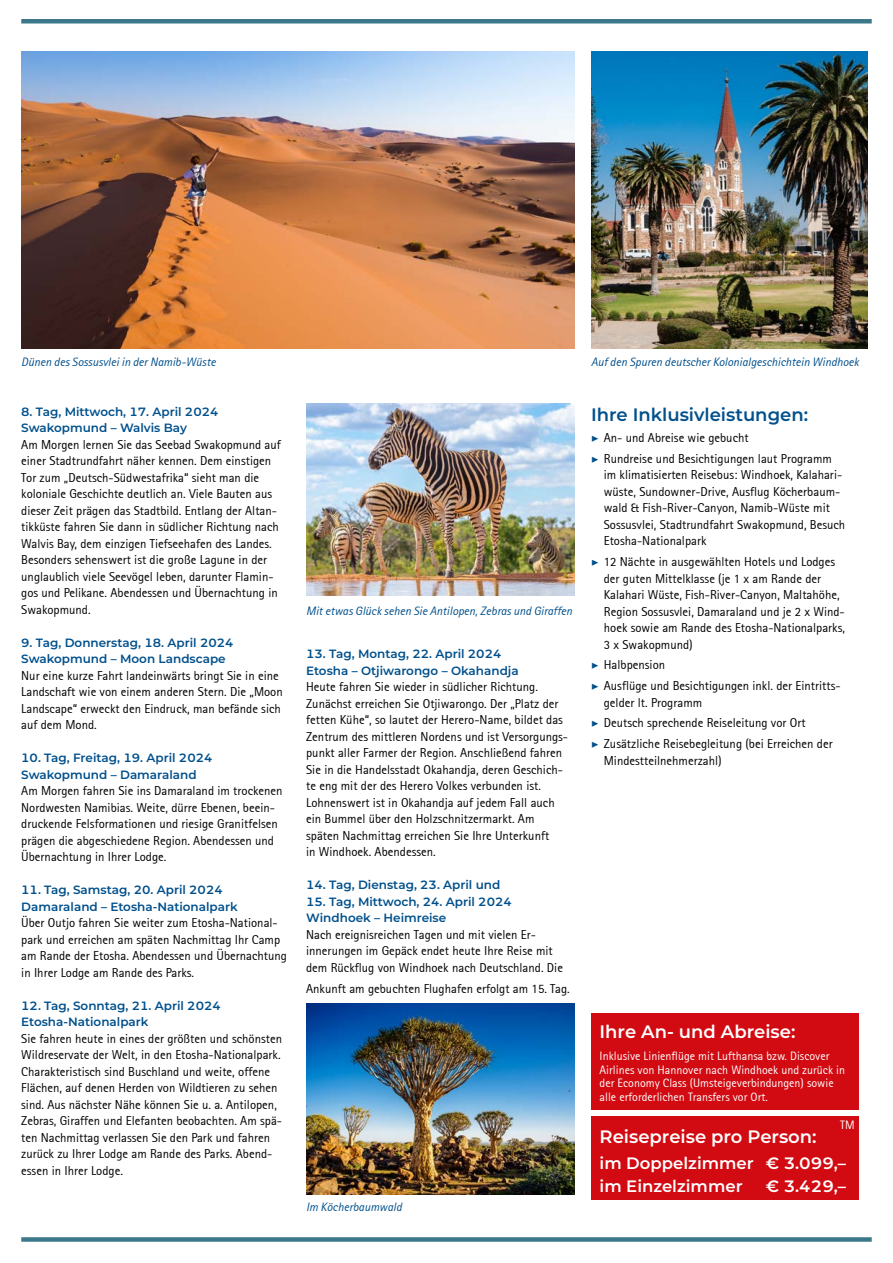
<style>
.page{position:relative;width:893px;height:1263px;background:#fff}
.page>*{position:absolute;margin:0;border:0;box-sizing:border-box;transform-origin:0 0}
.t1{font:600 18px "Montserrat";color:#fff}
.t2{font:600 18px "Montserrat";color:#00508c}
.t3{font:600 16.5px/22.5px "Montserrat";color:#fff}
.t4{font:12.75px/16.5px "Rotis Sans Serif";color:#000}
.t5{font:600 12px/16.5px "Montserrat";color:#00508c}
.t6{font:12px/13.5px "Rotis Sans Serif";color:#fff}
.t7{font:italic 12px "Rotis Sans Serif";color:#00508c}
.s1{font-family:"Minion Pro";font-weight:700;font-style:italic;color:#00508c}
</style>
<div class="page">
<div style="left:21px;top:19px;width:851px;height:5px;background:#3b798a"></div>
<div style="left:21px;top:1237px;width:851px;height:5px;background:#3b798a"></div>
<div style="left:591px;top:1012px;width:268px;height:97px;background:#d20a11"></div>
<img style="left:21px;top:51px;width:553px;height:298px">
<img style="left:306px;top:404px;width:268px;height:191px">
<img style="left:306px;top:1003px;width:268px;height:192px">
<img style="left:591px;top:51px;width:276px;height:298px">
<div style="left:591px;top:1116px;width:268px;height:84px;background:#d20a11"></div>
<p class="t7" style="left:21px;top:354px;width:196px">Dünen des Sossusvlei in der Namib-Wüste</p>
<p class="t5" style="left:21px;top:403px;width:199px">8. Tag, Mittwoch, 17. April 2024<br>Swakopmund – Walvis Bay</p>
<p class="t4" style="left:21px;top:436px;width:261px">Am Morgen lernen Sie das Seebad Swakopmund auf einer Stadtrundfahrt näher kennen. Dem einstigen Tor zum „Deutsch-Südwestafrika“ sieht man die koloniale Geschichte deutlich an. Viele Bauten aus dieser Zeit prägen das Stadtbild. Entlang der Altan&shy;tikküste fahren Sie dann in südlicher Richtung nach Walvis Bay, dem einzigen Tiefseehafen des Landes.<br>Besonders sehenswert ist die große Lagune in der unglaublich viele Seevögel leben, darunter Flamin&shy;gos und Pelikane. Abendessen und Übernachtung in Swakopmund.</p>
<p class="t5" style="left:21px;top:634px;width:214px">9. Tag, Donnerstag, 18. April 2024<br>Swakopmund – Moon Landscape</p>
<p class="t4" style="left:21px;top:667px;width:263px">Nur eine kurze Fahrt landeinwärts bringt Sie in eine Landschaft wie von einem anderen Stern. Die „Moon Landscape“ erweckt den Eindruck, man befände sich auf dem Mond.</p>
<p class="t5" style="left:21px;top:749px;width:193px">10. Tag, Freitag, 19. April 2024<br>Swakopmund – Damaraland</p>
<p class="t4" style="left:21px;top:782px;width:263px">Am Morgen fahren Sie ins Damaraland im trockenen Nordwesten Namibias. Weite, dürre Ebenen, beein&shy;druckende Felsformationen und riesige Granitfelsen prägen die abgeschiedene Region. Abendessen und Übernachtung in Ihrer Lodge.</p>
<p class="t5" style="left:21px;top:881px;width:218px">11. Tag, Samstag, 20. April 2024<br>Damaraland – Etosha-Nationalpark</p>
<p class="t4" style="left:21px;top:914px;width:267px">Über Outjo fahren Sie weiter zum Etosha-National&shy;park und erreichen am späten Nachmittag Ihr Camp am Rande der Etosha. Abendessen und Übernachtung in Ihrer Lodge am Rande des Parks.</p>
<p class="t5" style="left:21px;top:997px;width:201px">12. Tag, Sonntag, 21. April 2024<br>Etosha-Nationalpark</p>
<p class="t4" style="left:21px;top:1030px;width:262px">Sie fahren heute in eines der größten und schönsten Wildreservate der Welt, in den Etosha-Nationalpark.<br>Charakteristisch sind Buschland und weite, offene Flächen, auf denen Herden von Wildtieren zu sehen sind. Aus nächster Nähe können Sie u. a. Antilopen, Zebras, Giraffen und Elefanten beobachten. Am spä&shy;ten Nachmittag verlassen Sie den Park und fahren zurück zu Ihrer Lodge am Rande des Parks. Abend&shy;essen in Ihrer Lodge.</p>
<p class="t7" style="left:306px;top:604px;width:267px">Mit etwas Glück sehen Sie Antilopen, Zebras und Giraffen</p>
<p class="t5" style="left:306px;top:645px;width:214px">13. Tag, Montag, 22. April 2024<br>Etosha – Otjiwarongo – Okahandja</p>
<p class="t4" style="left:306px;top:678px;width:263px">Heute fahren Sie wieder in südlicher Richtung.<br>Zunächst erreichen Sie Otjiwarongo. Der „Platz der fetten Kühe“, so lautet der Herero-Name, bildet das Zentrum des mittleren Nordens und ist Versorgungs&shy;punkt aller Farmer der Region. Anschließend fahren Sie in die Handelsstadt Okahandja, deren Geschich&shy;te eng mit der des Herero Volkes verbunden ist.<br>Lohnenswert ist in Okahandja auf jedem Fall auch ein Bummel über den Holzschnitzermarkt. Am späten Nachmittag erreichen Sie Ihre Unterkunft<br>in Windhoek. Abendessen.</p>
<p class="t5" style="left:306px;top:876px;width:196px">14. Tag, Dienstag, 23. April und</p>
<p class="t5" style="left:306px;top:892px;width:207px">15. Tag, Mittwoch, 24. April 2024<br>Windhoek – Heimreise</p>
<p class="t4" style="left:306px;top:926px;width:258px">Nach ereignisreichen Tagen und mit vielen Er&shy;innerungen im Gepäck endet heute Ihre Reise mit dem Rückflug von Windhoek nach Deutschland. Die</p>
<p class="t4" style="left:306px;top:980px;width:265px">Ankunft am gebuchten Flughafen erfolgt am 15. Tag.</p>
<p class="t7" style="left:306px;top:1200px;width:97px">Im Köcherbaumwald</p>
<p class="t7" style="left:591px;top:354px;width:269px">Auf den Spuren deutscher Kolonialgeschichtein Windhoek</p>
<h1 class="t2" style="left:591px;top:402px;width:219px">Ihre Inklusivleistungen:</h1>
<p class="t4" style="left:591px;top:427px;width:243px;line-height:20.7px"><span class="s1">▶</span> An- und Abreise wie gebucht<br><span class="s1">▶</span> Rundreise und Besichtigungen laut Programm</p>
<p class="t4" style="left:604px;top:467px;width:243px">im klimatisierten Reisebus: Windhoek, Kalahari&shy;wüste, Sundowner-Drive, Ausflug Köcherbaum&shy;wald &amp; Fish-River-Canyon, Namib-Wüste mit Sossusvlei, Stadtrundfahrt Swakopmund, Besuch Etosha-Nationalpark</p>
<p class="t4" style="left:604px;top:553px;width:243px;text-indent:-13px"><span class="s1">▶</span> 12 Nächte in ausgewählten Hotels und Lodges der guten Mittelklasse (je 1 x am Rande der Kalahari Wüste, Fish-River-Canyon, Maltahöhe, Region Sossusvlei, Damaraland und je 2 x Wind&shy;hoek sowie am Rande des Etosha-Nationalparks, 3 x Swakopmund)</p>
<p class="t4" style="left:591px;top:655px;width:251px;line-height:20.7px"><span class="s1">▶</span> Halbpension<br><span class="s1">▶</span> Ausflüge und Besichtigungen inkl. der Eintritts-</p>
<p class="t4" style="left:591px;top:692px;width:243px;line-height:20.7px;text-indent:13px">gelder lt. Programm<br><span class="s1">▶</span> Deutsch sprechende Reiseleitung vor Ort<br><span class="s1">▶</span> Zusätzliche Reisebegleitung (bei Erreichen der</p>
<p class="t4" style="left:604px;top:752px;width:120px">Mindestteilnehmerzahl)</p>
<h1 class="t1" style="left:600px;top:1019px;width:197px">Ihre An- und Abreise:</h1>
<p class="t6" style="left:600px;top:1049px;width:247px">Inklusive Linienflüge mit Lufthansa bzw. Discover Airlines von Hannover nach Windhoek und zurück in der Economy Class (Umsteigeverbindungen) sowie alle erforderlichen Transfers vor Ort.</p>
<p class="t6" style="left:840px;top:1118px;width:16px">TM</p>
<h1 class="t1" style="left:600px;top:1123px;width:219px">Reisepreise pro Person:</h1>
<p class="t3" style="left:600px;top:1151px;width:248px">im Doppelzimmer € 3.099,– im Einzelzimmer</p>
<p class="t3" style="left:766px;top:1174px;width:82px">€ 3.429,–</p>
</div>
